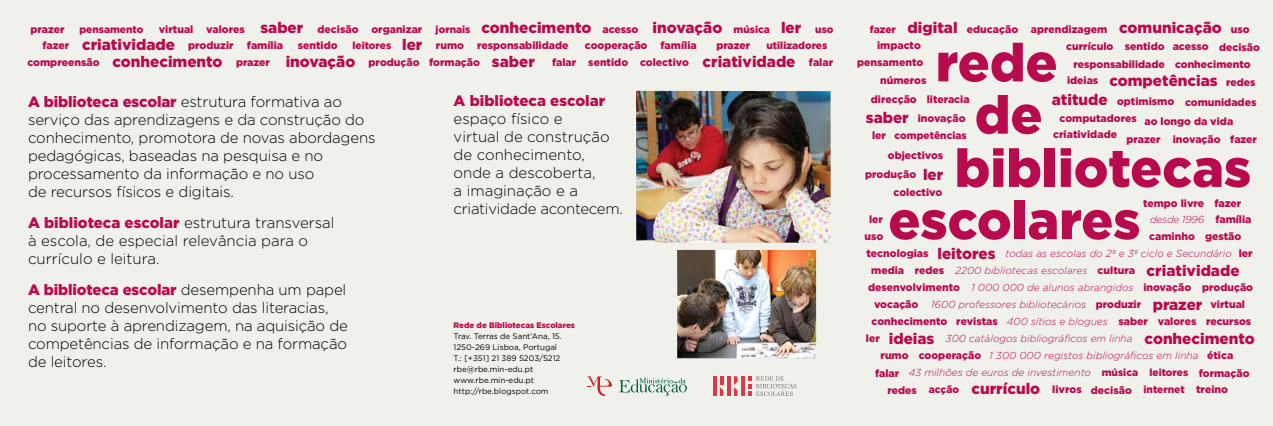
<style>
.page{position:relative;width:1273px;height:426px;background:#fff}
.page>*{position:absolute;margin:0;border:0;box-sizing:border-box;transform-origin:0 0}
.t1{font:900 52.9px "Gotham";color:#b80b4d}
.t2{font:900 15.2px "Gotham";color:#b80b4d}
.t3{font:300 15px/18px "Gotham";letter-spacing:-.01em;color:#000}
.t4{font:900 15px "Gotham";color:#b80b4d}
.t5{font:900 10.5px/16.3px "Gotham";color:#b80b4d}
.t6{font:italic 300 10.2px "Gotham";color:#b80b4d}
.t7{font:900 10.2px "Gotham";color:#b80b4d}
.t8{font:italic 300 10.2px "Gotham";letter-spacing:-.02em;color:#b80b4d}
.t9{font:8px/11px "Gotham";color:#000}
.t10{font:900 8px "Gotham";color:#b80b4d}
.s1{font-weight:900;color:#b80b4d}
</style>
<div class="page">
<div style="left:0;top:0;width:1273px;height:425px;background:#f1f1ec"></div>
<img style="left:677px;top:249px;width:139px;height:109px">
<img style="left:636px;top:91px;width:195px;height:151px">
<hr style="left:741px;top:376px;width:3px;height:19px;background:#d83a48">
<hr style="left:713px;top:376px;width:3px;height:19px;background:#d83a48">
<hr style="left:727px;top:376px;width:3px;height:19px;background:#d83a48">
<svg style="left:734px;top:376px;width:3px;height:19px"></svg>
<svg style="left:720px;top:376px;width:3px;height:19px"></svg>
<svg style="left:748px;top:376px;width:48px;height:19px"></svg>
<svg style="left:619px;top:378px;width:68px;height:17px"></svg>
<svg style="left:587px;top:376px;width:25px;height:19px"></svg>
<h2 class="t2" style="left:481px;top:19px;width:112px">conhecimento</h2>
<h2 class="t2" style="left:653px;top:19px;width:71px">inovação</h2>
<h2 class="t2" style="left:260px;top:19px;width:44px">saber</h2>
<h2 class="t2" style="left:781px;top:19px;width:22px">ler</h2>
<p class="t5" style="left:317px;top:21px;width:42px">decisão</p>
<p class="t7" style="left:733px;top:23px;width:38px">música</p>
<p class="t7" style="left:815px;top:23px;width:20px">uso</p>
<p class="t5" style="left:159px;top:21px;width:36px">virtual</p>
<p class="t5" style="left:371px;top:21px;width:52px">organizar</p>
<p class="t5" style="left:298px;top:37px;width:41px">sentido</p>
<p class="t5" style="left:206px;top:21px;width:40px">valores</p>
<p class="t7" style="left:436px;top:23px;width:36px">jornais</p>
<p class="t7" style="left:79px;top:23px;width:66px">pensamento</p>
<p class="t5" style="left:43px;top:21px;width:28px;text-indent:-12px">prazer fazer</p>
<p class="t5" style="left:602px;top:21px;width:37px">acesso</p>
<h2 class="t2" style="left:82px;top:36px;width:94px">criatividade</h2>
<h2 class="t2" style="left:402px;top:36px;width:22px">ler</h2>
<p class="t5" style="left:660px;top:37px;width:38px">família</p>
<p class="t5" style="left:716px;top:37px;width:36px">prazer</p>
<p class="t5" style="left:247px;top:37px;width:38px">família</p>
<p class="t5" style="left:436px;top:37px;width:30px">rumo</p>
<p class="t5" style="left:588px;top:37px;width:102px;line-height:16.8px;text-indent:-3px">cooperação sentido colectivo</p>
<p class="t5" style="left:188px;top:37px;width:47px">produzir</p>
<p class="t7" style="left:352px;top:39px;width:40px">leitores</p>
<p class="t7" style="left:766px;top:39px;width:62px">utilizadores</p>
<p class="t5" style="left:552px;top:37px;width:26px;line-height:16.7px;text-indent:-75px">responsabilidade falar</p>
<h2 class="t2" style="left:286px;top:53px;width:71px">inovação</h2>
<h2 class="t2" style="left:112px;top:53px;width:112px">conhecimento</h2>
<h2 class="t2" style="left:492px;top:53px;width:44px">saber</h2>
<h2 class="t2" style="left:702px;top:53px;width:94px">criatividade</h2>
<p class="t5" style="left:28px;top:54px;width:74px">compreensão</p>
<p class="t5" style="left:429px;top:54px;width:52px">formação</p>
<p class="t5" style="left:236px;top:54px;width:36px">prazer</p>
<p class="t5" style="left:369px;top:54px;width:53px">produção</p>
<p class="t5" style="left:809px;top:54px;width:26px">falar</p>
<p class="t3" style="left:28px;top:92px;width:349px"><span class="s1">A biblioteca escolar</span> estrutura formativa ao serviço das aprendizagens e da construção do conhecimento, promotora de novas abordagens pedagógicas, baseadas na pesquisa e no processamento da informação e no uso<br>de recursos físicos e digitais.</p>
<h3 class="t3" style="left:28px;top:213px;width:308px"><span class="s1">A biblioteca escolar</span> estrutura transversal à escola, de especial relevância para o currículo e leitura.</h3>
<h3 class="t3" style="left:28px;top:279px;width:321px"><span class="s1">A biblioteca escolar</span> desempenha um papel central no desenvolvimento das literacias, no suporte à aprendizagem, na aquisição de competências de informação e na formação de leitores.</h3>
<h3 class="t4" style="left:454px;top:92px;width:153px">A biblioteca escolar</h3>
<h3 class="t3" style="left:454px;top:109px;width:171px">espaço físico e<br>virtual de construção de conhecimento, onde a descoberta,<br>a imaginação e a criatividade acontecem.</h3>
<p class="t10" style="left:454px;top:320px;width:123px">Rede de Bibliotecas Escolares</p>
<p class="t9" style="left:454px;top:330px;width:110px">Trav. Terras de Sant’Ana, 15.<br>1250-269 Lisboa, Portugal<br>T.: [+351] 21 389 5203/5212 rbe@rbe.min-edu.pt www.rbe.min-edu.pt http://rbe.blogspot.com</p>
<p class="t7" style="left:870px;top:24px;width:28px">fazer</p>
<h2 class="t2" style="left:907px;top:19px;width:51px">digital</h2>
<p class="t5" style="left:967px;top:21px;width:142px">educação aprendizagem</p>
<h2 class="t2" style="left:1119px;top:19px;width:104px">comunicação</h2>
<p class="t5" style="left:1231px;top:21px;width:20px">uso</p>
<p class="t5" style="left:877px;top:37px;width:45px">impacto</p>
<p class="t5" style="left:1066px;top:38px;width:49px">currículo</p>
<p class="t5" style="left:1125px;top:38px;width:41px">sentido</p>
<p class="t5" style="left:1219px;top:38px;width:42px">decisão</p>
<h1 class="t1" style="left:935px;top:32px;width:123px">rede</h1>
<h1 class="t1" style="left:975px;top:84px;width:69px">de</h1>
<h1 class="t1" style="left:954px;top:137px;width:298px">bibliotecas</h1>
<h1 class="t1" style="left:888px;top:189px;width:253px">escolares</h1>
<p class="t5" style="left:1172px;top:38px;width:37px">acesso</p>
<p class="t5" style="left:857px;top:54px;width:67px">pensamento</p>
<p class="t5" style="left:1175px;top:55px;width:77px">conhecimento</p>
<p class="t5" style="left:1073px;top:55px;width:93px">responsabilidade</p>
<h2 class="t2" style="left:1109px;top:72px;width:110px">competências</h2>
<p class="t5" style="left:1067px;top:71px;width:33px">ideias</p>
<p class="t5" style="left:880px;top:72px;width:48px">números</p>
<p class="t5" style="left:1226px;top:74px;width:31px">redes</p>
<h2 class="t2" style="left:1052px;top:91px;width:57px">atitude</h2>
<p class="t5" style="left:871px;top:90px;width:47px">direcção</p>
<p class="t5" style="left:927px;top:90px;width:44px">literacia</p>
<p class="t5" style="left:1117px;top:93px;width:59px">optimismo</p>
<p class="t5" style="left:1185px;top:94px;width:73px">comunidades</p>
<h2 class="t2" style="left:866px;top:109px;width:44px">saber</h2>
<p class="t5" style="left:918px;top:109px;width:49px">inovação</p>
<p class="t5" style="left:1059px;top:109px;width:79px">computadores</p>
<p class="t5" style="left:1144px;top:112px;width:90px">ao longo da vida</p>
<p class="t5" style="left:1053px;top:126px;width:65px">criatividade</p>
<p class="t5" style="left:872px;top:127px;width:15px">ler</p>
<p class="t7" style="left:894px;top:130px;width:74px">competências</p>
<p class="t5" style="left:1173px;top:131px;width:49px">inovação</p>
<p class="t5" style="left:1230px;top:131px;width:28px">fazer</p>
<p class="t5" style="left:1126px;top:131px;width:36px">prazer</p>
<p class="t5" style="left:888px;top:147px;width:57px">objectivos</p>
<h2 class="t2" style="left:923px;top:166px;width:22px">ler</h2>
<p class="t5" style="left:865px;top:166px;width:53px">produção</p>
<p class="t5" style="left:893px;top:184px;width:50px">colectivo</p>
<p class="t5" style="left:1214px;top:194px;width:28px">fazer</p>
<p class="t5" style="left:1143px;top:194px;width:63px">tempo livre</p>
<p class="t5" style="left:1215px;top:211px;width:38px">família</p>
<p class="t5" style="left:869px;top:211px;width:15px">ler</p>
<p class="t8" style="left:1150px;top:214px;width:56px">desde 1996</p>
<p class="t5" style="left:1205px;top:227px;width:38px">gestão</p>
<p class="t5" style="left:1149px;top:227px;width:47px">caminho</p>
<p class="t5" style="left:864px;top:227px;width:20px">uso</p>
<h2 class="t2" style="left:937px;top:244px;width:60px">leitores</h2>
<p class="t5" style="left:1239px;top:244px;width:15px">ler</p>
<p class="t5" style="left:866px;top:244px;width:63px">tecnologias</p>
<p class="t6" style="left:1005px;top:247px;width:228px">todas as escolas do 2º e 3º ciclo e Secundário</p>
<p class="t6" style="left:955px;top:264px;width:134px">2200 bibliotecas escolares</p>
<p class="t6" style="left:971px;top:281px;width:164px">1 000 000 de alunos abrangidos</p>
<p class="t6" style="left:931px;top:298px;width:156px">1600 professores bibliotecários</p>
<p class="t6" style="left:1007px;top:315px;width:102px">400 sítios e blogues</p>
<p class="t6" style="left:945px;top:332px;width:188px">300 catálogos bibliográficos em linha</p>
<p class="t6" style="left:989px;top:349px;width:211px">1 300 000 registos bibliográficos em linha</p>
<p class="t6" style="left:909px;top:367px;width:184px">43 milhões de euros de investimento</p>
<h2 class="t2" style="left:1146px;top:261px;width:94px">criatividade</h2>
<p class="t5" style="left:915px;top:261px;width:31px">redes</p>
<p class="t5" style="left:871px;top:261px;width:34px">media</p>
<p class="t5" style="left:1097px;top:262px;width:39px">cultura</p>
<p class="t5" style="left:1143px;top:278px;width:49px">inovação</p>
<p class="t5" style="left:1202px;top:278px;width:53px">produção</p>
<p class="t5" style="left:868px;top:278px;width:93px">desenvolvimento</p>
<p class="t5" style="left:874px;top:296px;width:46px">vocação</p>
<p class="t5" style="left:1096px;top:296px;width:47px">produzir</p>
<p class="t5" style="left:1210px;top:296px;width:36px">virtual</p>
<h2 class="t2" style="left:1153px;top:295px;width:51px">prazer</h2>
<p class="t5" style="left:871px;top:313px;width:128px">conhecimento revistas</p>
<p class="t5" style="left:1118px;top:313px;width:31px">saber</p>
<p class="t5" style="left:1158px;top:313px;width:40px">valores</p>
<p class="t5" style="left:1206px;top:313px;width:47px">recursos</p>
<h2 class="t2" style="left:889px;top:329px;width:47px">ideias</h2>
<h2 class="t2" style="left:1144px;top:329px;width:112px">conhecimento</h2>
<p class="t5" style="left:866px;top:330px;width:15px">ler</p>
<p class="t5" style="left:1207px;top:347px;width:28px">ética</p>
<p class="t5" style="left:880px;top:347px;width:102px">rumo cooperação</p>
<p class="t7" style="left:1102px;top:366px;width:38px">música</p>
<p class="t5" style="left:875px;top:364px;width:26px">falar</p>
<p class="t7" style="left:1149px;top:366px;width:40px">leitores</p>
<p class="t5" style="left:1198px;top:364px;width:52px">formação</p>
<p class="t5" style="left:887px;top:381px;width:31px">redes</p>
<p class="t7" style="left:929px;top:383px;width:32px">acção</p>
<h2 class="t2" style="left:971px;top:379px;width:70px">currículo</h2>
<p class="t5" style="left:1052px;top:380px;width:31px">livros</p>
<p class="t5" style="left:1091px;top:381px;width:42px">decisão</p>
<p class="t7" style="left:1143px;top:383px;width:43px">internet</p>
<p class="t5" style="left:1196px;top:380px;width:33px">treino</p>
</div>
